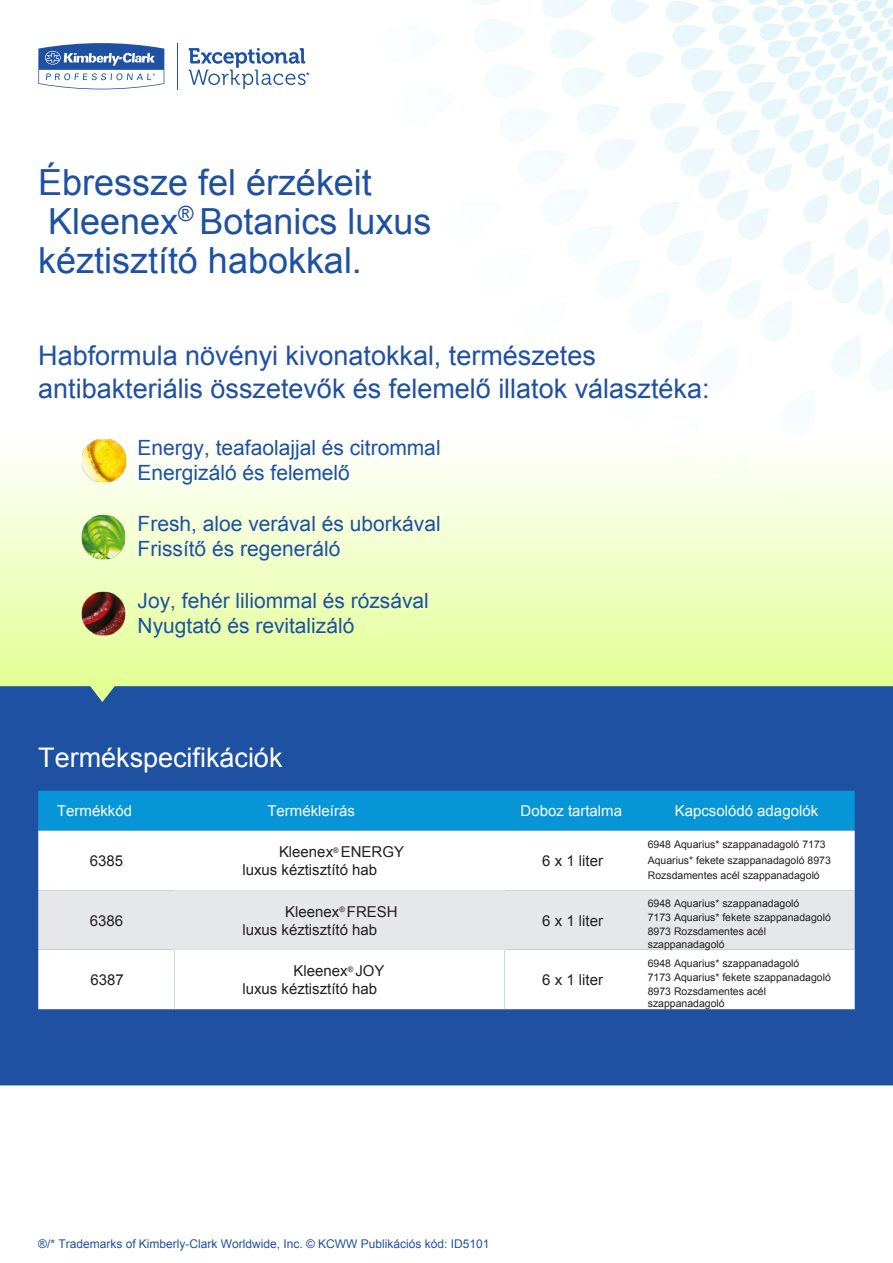
<style>
.page{position:relative;width:893px;height:1263px;background:#fff}
.page>*{position:absolute;margin:0;border:0;box-sizing:border-box;transform-origin:0 0}
.t1{font:36px/39px "Arial";color:#1f51a3}
.t2{font:27px/33px "Arial";color:#1f51a3}
.t3{font:27px "Arial";color:#fff}
.t4{font:21px/25px "Arial";color:#1f51a3}
.t5{font:15px/18px "Arial";color:#231f20}
.t6{font:15px "Arial";color:#fff}
.t7{font:12px "Arial";color:#1f51a3}
.t8{font:10.5px/14px "Arial";color:#231f20}
</style>
<div class="page">
<img style="left:477px;top:0;width:416px;height:391px">
<div style="left:0;top:437px;width:893px;height:263px;background:linear-gradient(to bottom,#fff,#e2ff8e)"></div>
<hr style="left:177px;top:43px;width:1px;height:46px;background:#1f51a3">
<svg style="left:38px;top:43px;width:126px;height:46px"></svg>
<svg style="left:189px;top:48px;width:120px;height:41px"></svg>
<div style="left:0;top:686px;width:893px;height:399px;background:#1f51a3"></div>
<img style="left:81px;top:437px;width:46px;height:46px">
<img style="left:81px;top:590px;width:46px;height:46px">
<img style="left:80px;top:514px;width:47px;height:46px">
<div style="left:38px;top:791px;width:817px;height:40px;background:#0696d7"></div>
<svg style="left:38px;top:831px;width:817px;height:59px"></svg>
<div style="left:38px;top:890px;width:817px;height:60px;background:#e6e7e9"></div>
<div style="left:174px;top:890px;width:331px;height:60px;background:#e6e7e9"></div>
<svg style="left:38px;top:950px;width:817px;height:59px"></svg>
<p class="t1" style="left:38px;top:164px;width:395px">Ébressze fel érzékeit<br>Kleenex<sup>®</sup> Botanics luxus kéztisztító habokkal.</p>
<p class="t2" style="left:38px;top:340px;width:673px">Habformula növényi kivonatokkal, természetes antibakteriális összetevők és felemelő illatok választéka:</p>
<p class="t4" style="left:138px;top:436px;width:304px">Energy, teafaolajjal és citrommal<br>Energizáló és felemelő</p>
<p class="t4" style="left:138px;top:512px;width:305px">Fresh, aloe verával és uborkával<br>Frissítő és regeneráló</p>
<p class="t4" style="left:138px;top:589px;width:293px">Joy, fehér liliommal és rózsával<br>Nyugtató és revitalizáló</p>
<p class="t3" style="left:38px;top:744px;width:246px">Termékspecifikációk</p>
<p class="t6" style="left:57px;top:804px;width:76px">Termékkód</p>
<p class="t6" style="left:267px;top:804px;width:89px">Termékleírás</p>
<p class="t6" style="left:520px;top:804px;width:103px">Doboz tartalma</p>
<p class="t6" style="left:675px;top:804px;width:145px">Kapcsolódó adagolók</p>
<p class="t5" style="left:90px;top:853px;width:35px">6385</p>
<p class="t5" style="left:242px;top:844px;width:163px;text-indent:37px">Kleenex<sup>®</sup> ENERGY luxus kéztisztító hab</p>
<p class="t5" style="left:542px;top:853px;width:62px">6 x 1 liter</p>
<p class="t8" style="left:648px;top:837px;width:185px;line-height:15.8px">6948 Aquarius* szappanadagoló 7173<br>Aquarius* fekete szappanadagoló 8973<br>Rozsdamentes acél szappanadagoló</p>
<p class="t5" style="left:90px;top:912px;width:35px">6386</p>
<p class="t5" style="left:242px;top:903px;width:157px;text-indent:43px">Kleenex<sup>®</sup> FRESH luxus kéztisztító hab</p>
<p class="t5" style="left:542px;top:912px;width:62px">6 x 1 liter</p>
<p class="t5" style="left:90px;top:972px;width:35px">6387</p>
<p class="t5" style="left:242px;top:963px;width:144px;text-indent:51px">Kleenex<sup>®</sup> JOY luxus kéztisztító hab</p>
<p class="t5" style="left:542px;top:972px;width:62px">6 x 1 liter</p>
<p class="t8" style="left:648px;top:897px;width:185px">6948 Aquarius* szappanadagoló<br>7173 Aquarius* fekete szappanadagoló<br>8973 Rozsdamentes acél</p>
<p class="t8" style="left:648px;top:938px;width:79px">szappanadagoló</p>
<p class="t8" style="left:648px;top:957px;width:185px">6948 Aquarius* szappanadagoló<br>7173 Aquarius* fekete szappanadagoló<br>8973 Rozsdamentes acél</p>
<p class="t8" style="left:648px;top:997px;width:79px">szappanadagoló</p>
<p class="t7" style="left:38px;top:1238px;width:453px">®/* Trademarks of Kimberly-Clark Worldwide, Inc. © KCWW Publikációs kód: ID5101</p>
</div>
